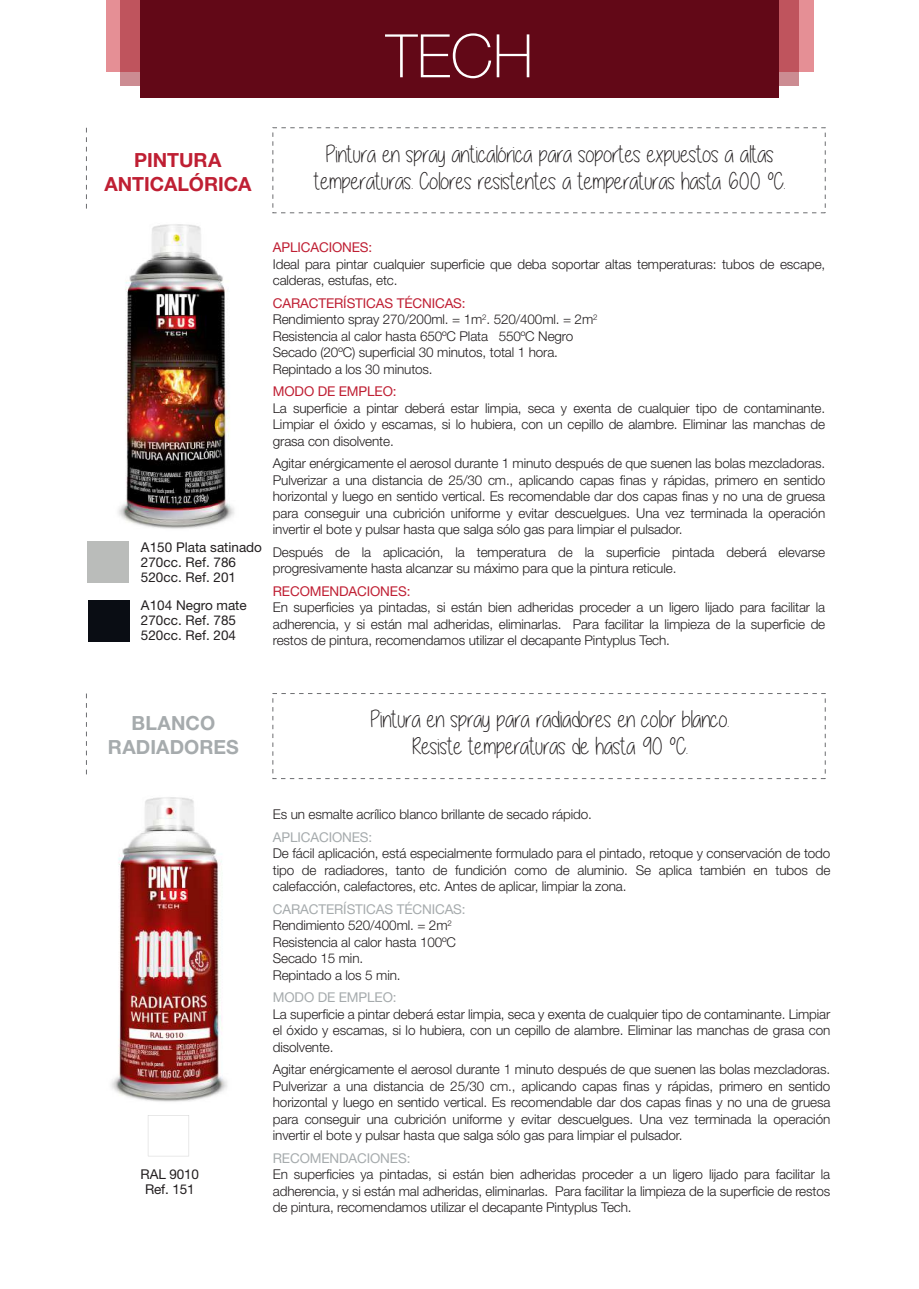
<style>
.page{position:relative;width:919px;height:1289px;background:#fff}
.page>*{position:absolute;margin:0;border:0;box-sizing:border-box;transform-origin:0 0}
.t1{font:100 60px "Helvetica Neue LT Std";color:#fff}
.t2{font:24px/27px "Alittlesunshine";color:#231f20;text-align:center}
.t3{font:700 19.5px/24px "Helvetica Neue LT Std";color:#bf1f33;text-align:center}
.t4{font:700 19.5px/24px "Helvetica Neue LT Std";letter-spacing:.005em;color:#a6abad;text-align:center}
.t5{font:300 13.5px/16.5px "Helvetica Neue LT Std";letter-spacing:-.01em;color:#231f20;text-align:justify}
.t6{font:13.5px/15px "Helvetica Neue LT Std";color:#231f20}
.t7{font:13.5px "Helvetica Neue LT Std";letter-spacing:-.01em;color:#bf1f33}
.t8{font:13.5px "Helvetica Neue LT Std";letter-spacing:-.01em;color:#a6abad}
.s1{font-weight:400;color:#bf1f33}
.s2{font-weight:400;color:#a6abad}
</style>
<div class="page">
<img style="left:111px;top:797px;width:116px;height:305px">
<img style="left:118px;top:224px;width:116px;height:305px">
<div style="left:88px;top:541px;width:41px;height:41px;background:#babcba"></div>
<div style="left:88px;top:600px;width:41px;height:41px;background:#0a0d14"></div>
<svg style="left:148px;top:1115px;width:41px;height:41px"></svg>
<svg style="left:86px;top:128px;width:1px;height:81px"></svg>
<svg style="left:86px;top:693px;width:1px;height:82px"></svg>
<div style="left:106px;top:0;width:707px;height:72px;background:#e58f95"></div>
<svg style="left:120px;top:0;width:678px;height:86px;background:#be5a63"></svg>
<div style="left:140px;top:0;width:638px;height:98px;background:#620817"></div>
<h1 class="t1" style="left:386px;top:22px;width:149px">TECH</h1>
<h3 class="t3" style="left:104px;top:148px;width:148px">PINTURA<br>ANTICALÓRICA</h3>
<h2 class="t2" style="left:314px;top:140px;width:473px">Pintura en spray anticalórica para soportes expuestos a altas temperaturas. Colores resistentes a temperaturas hasta 600 ºC.</h2>
<p class="t6" style="left:141px;top:540px;width:123px">A150 Plata satinado<br>270cc. Ref. 786<br>520cc. Ref. 201</p>
<p class="t6" style="left:141px;top:598px;width:107px">A104 Negro mate<br>270cc. Ref. 785<br>520cc. Ref. 204</p>
<p class="t7" style="left:273px;top:239px;width:101px">APLICACIONES:</p>
<p class="t5" style="left:273px;top:255px;width:554px">Ideal para pintar cualquier superficie que deba soportar altas temperaturas: tubos de escape, calderas, estufas, etc.</p>
<p class="t5" style="left:273px;top:294px;width:326px;text-align:left"><span class="s1">CARACTERÍSTICAS TÉCNICAS:<br></span>Rendimiento spray 270/200ml. = 1m<sup>2</sup>. 520/400ml. = 2m<sup>2<br></sup>Resistencia al calor hasta 650ºC Plata 550ºC Negro Secado (20ºC) superficial 30 minutos, total 1 hora.<br>Repintado a los 30 minutos.</p>
<p class="t7" style="left:273px;top:383px;width:125px">MODO DE EMPLEO:</p>
<p class="t5" style="left:273px;top:399px;width:553px">La superficie a pintar deberá estar limpia, seca y exenta de cualquier tipo de contaminante.<br>Limpiar el óxido y escamas, si lo hubiera, con un cepillo de alambre. Eliminar las manchas de grasa con disolvente.</p>
<p class="t5" style="left:273px;top:455px;width:554px">Agitar enérgicamente el aerosol durante 1 minuto después de que suenen las bolas mezcladoras.<br>Pulverizar a una distancia de 25/30 cm., aplicando capas finas y rápidas, primero en sentido horizontal y luego en sentido vertical. Es recomendable dar dos capas finas y no una de gruesa para conseguir una cubrición uniforme y evitar descuelgues. Una vez terminada la operación invertir el bote y pulsar hasta que salga sólo gas para limpiar el pulsador.</p>
<p class="t5" style="left:273px;top:543px;width:554px">Después de la aplicación, la temperatura de la superficie pintada deberá elevarse progresivamente hasta alcanzar su máximo para que la pintura reticule.</p>
<p class="t7" style="left:273px;top:583px;width:139px">RECOMENDACIONES:</p>
<p class="t5" style="left:273px;top:599px;width:554px">En superficies ya pintadas, si están bien adheridas proceder a un ligero lijado para facilitar la adherencia, y si están mal adheridas, eliminarlas. Para facilitar la limpieza de la superficie de restos de pintura, recomendamos utilizar el decapante Pintyplus Tech.</p>
<h3 class="t4" style="left:108px;top:710px;width:133px">BLANCO<br>RADIADORES</h3>
<h2 class="t2" style="left:370px;top:706px;width:360px">Pintura en spray para radiadores en color blanco.<br>Resiste temperaturas de hasta 90 ºC.</h2>
<p class="t6" style="left:141px;top:1166px;width:60px;text-align:center">RAL 9010<br>Ref. 151</p>
<p class="t5" style="left:273px;top:805px;width:320px">Es un esmalte acrílico blanco brillante de secado rápido.</p>
<p class="t8" style="left:273px;top:828px;width:101px">APLICACIONES:</p>
<p class="t5" style="left:273px;top:844px;width:559px">De fácil aplicación, está especialmente formulado para el pintado, retoque y conservación de todo tipo de radiadores, tanto de fundición como de aluminio. Se aplica también en tubos de calefacción, calefactores, etc. Antes de aplicar, limpiar la zona.</p>
<p class="t5" style="left:273px;top:900px;width:194px;text-align:left"><span class="s2">CARACTERÍSTICAS TÉCNICAS:<br></span>Rendimiento 520/400ml. = 2m<sup>2<br></sup>Resistencia al calor hasta 100ºC<br>Secado 15 min.<br>Repintado a los 5 min.</p>
<p class="t8" style="left:273px;top:989px;width:125px">MODO DE EMPLEO:</p>
<p class="t5" style="left:273px;top:1005px;width:559px">La superficie a pintar deberá estar limpia, seca y exenta de cualquier tipo de contaminante. Limpiar el óxido y escamas, si lo hubiera, con un cepillo de alambre. Eliminar las manchas de grasa con disolvente.</p>
<p class="t5" style="left:273px;top:1060px;width:559px">Agitar enérgicamente el aerosol durante 1 minuto después de que suenen las bolas mezcladoras.<br>Pulverizar a una distancia de 25/30 cm., aplicando capas finas y rápidas, primero en sentido horizontal y luego en sentido vertical. Es recomendable dar dos capas finas y no una de gruesa para conseguir una cubrición uniforme y evitar descuelgues. Una vez terminada la operación invertir el bote y pulsar hasta que salga sólo gas para limpiar el pulsador.</p>
<p class="t8" style="left:273px;top:1149px;width:139px">RECOMENDACIONES:</p>
<p class="t5" style="left:273px;top:1165px;width:559px">En superficies ya pintadas, si están bien adheridas proceder a un ligero lijado para facilitar la adherencia, y si están mal adheridas, eliminarlas. Para facilitar la limpieza de la superficie de restos de pintura, recomendamos utilizar el decapante Pintyplus Tech.</p>
</div>
